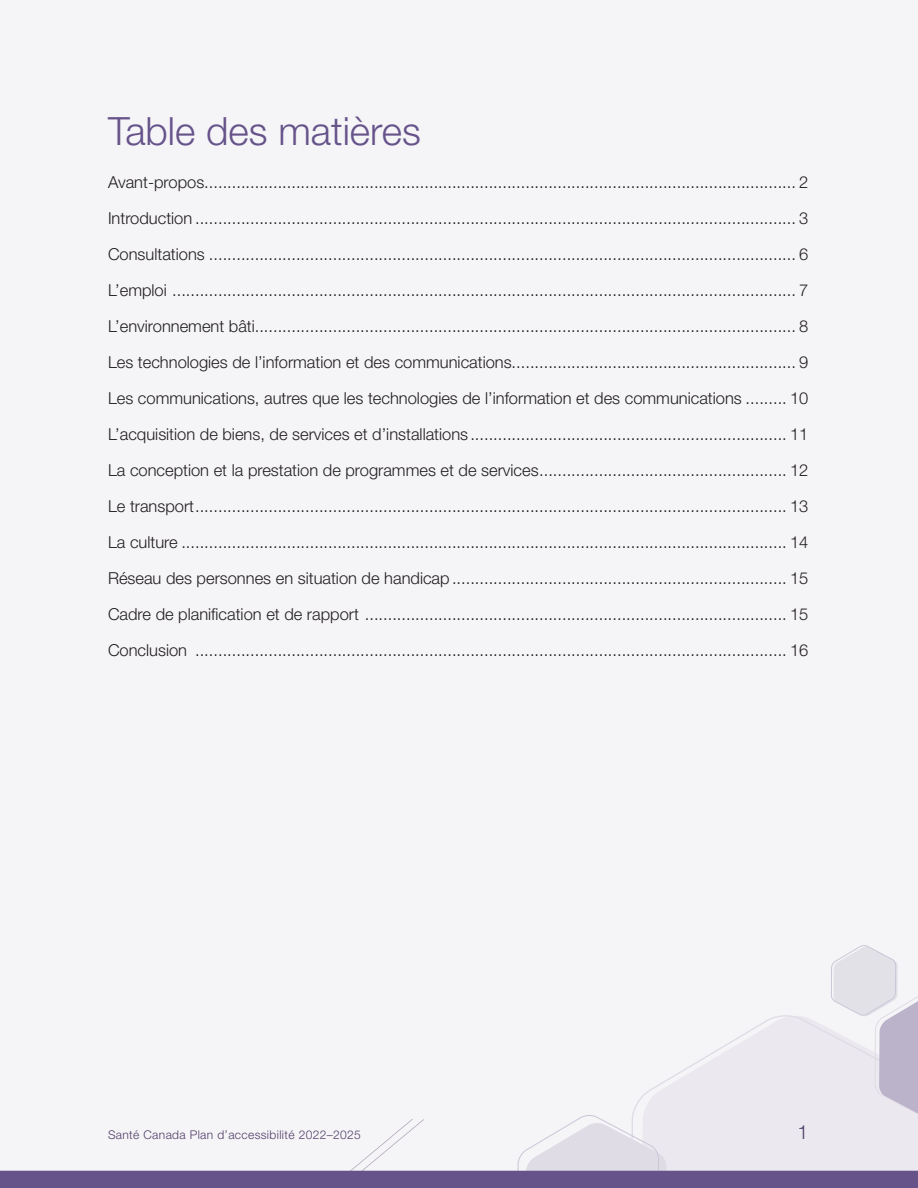
<style>
.page{position:relative;width:918px;height:1188px;background:#f5f4f7}
.page>*{position:absolute;margin:0;border:0;box-sizing:border-box;transform-origin:0 0}
.t1{font:300 39px "Helvetica Neue LT Std";color:#65538a}
.t2{font:300 19.5px "Helvetica Neue LT Std";color:#503e68}
.t3{font:300 16.5px "Helvetica Neue LT Std";color:#231f20}
.t4{font:300 12px "Helvetica Neue LT Std";letter-spacing:.03em;color:#503e68}
</style>
<div class="page">
<svg style="left:311px;top:1119px;width:113px;height:52px"></svg>
<div style="left:0;top:1171px;width:918px;height:17px;background:#65538a"></div>
<p class="t1" style="left:108px;top:107px;width:314px">Table des matières</p>
<p class="t3" style="left:108px;top:172px;width:702px">Avant-propos................................................................................................................................. 2</p>
<p class="t3" style="left:108px;top:208px;width:702px">Introduction ................................................................................................................................... 3</p>
<p class="t3" style="left:108px;top:244px;width:702px">Consultations ................................................................................................................................ 6</p>
<p class="t3" style="left:108px;top:280px;width:702px">L’emploi ........................................................................................................................................ 7</p>
<p class="t3" style="left:108px;top:316px;width:702px">L’environnement bâti...................................................................................................................... 8</p>
<p class="t3" style="left:108px;top:352px;width:702px">Les technologies de l’information et des communications.............................................................. 9</p>
<p class="t3" style="left:108px;top:388px;width:702px">Les communications, autres que les technologies de l’information et des communications ......... 10</p>
<p class="t3" style="left:108px;top:424px;width:702px">L’acquisition de biens, de services et d’installations ..................................................................... 11</p>
<p class="t3" style="left:108px;top:460px;width:702px">La conception et la prestation de programmes et de services...................................................... 12</p>
<p class="t3" style="left:108px;top:496px;width:702px">Le transport................................................................................................................................. 13</p>
<p class="t3" style="left:108px;top:532px;width:702px">La culture .................................................................................................................................... 14</p>
<p class="t3" style="left:108px;top:568px;width:702px">Réseau des personnes en situation de handicap......................................................................... 15</p>
<p class="t3" style="left:108px;top:604px;width:702px">Cadre de planification et de rapport ............................................................................................ 15</p>
<p class="t3" style="left:108px;top:640px;width:702px">Conclusion ................................................................................................................................. 16</p>
<p class="t4" style="left:108px;top:1128px;width:254px">Santé Canada Plan d’accessibilité 2022–2025</p>
<p class="t2" style="left:798px;top:1120px;width:12px">1</p>
</div>
